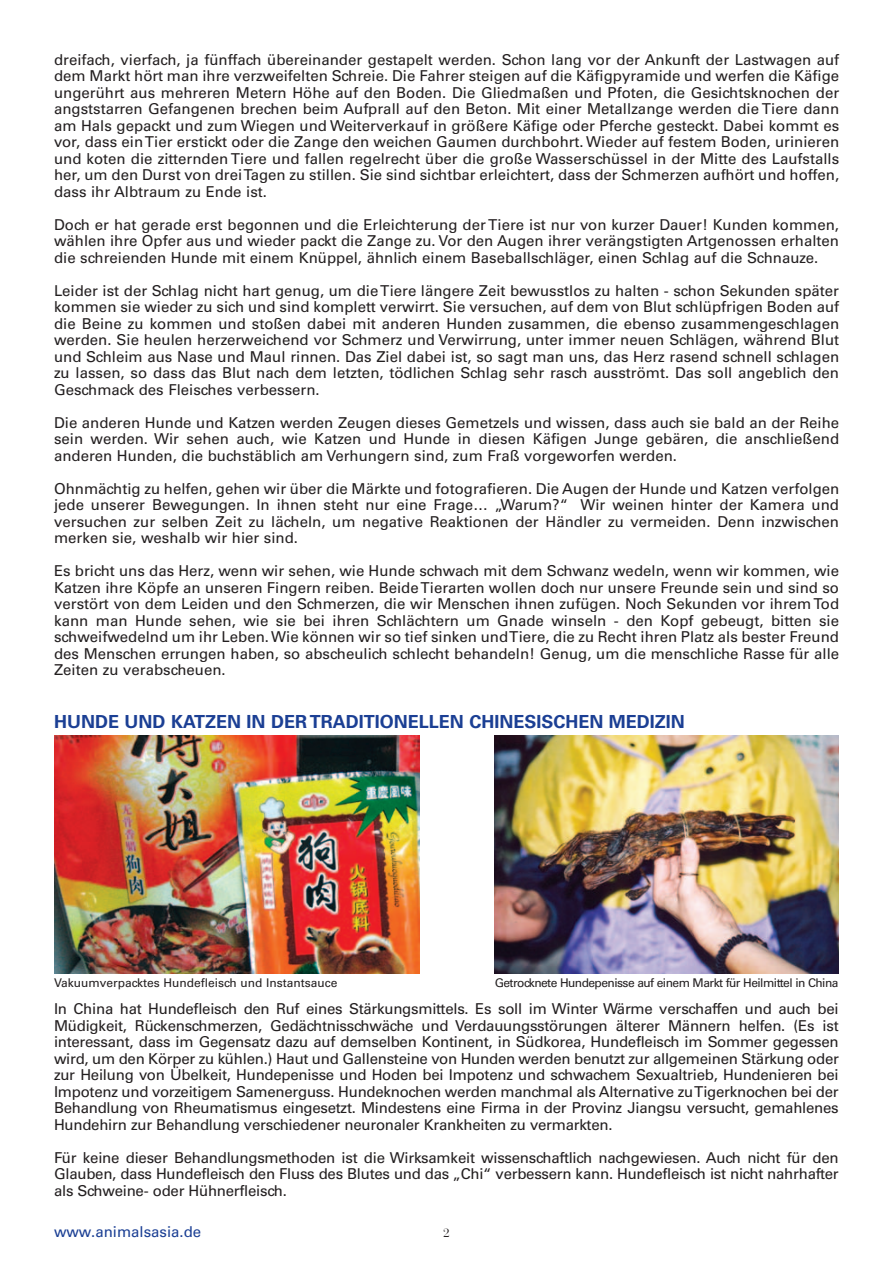
<style>
.page{position:relative;width:893px;height:1263px;background:#fff}
.page>*{position:absolute;margin:0;border:0;box-sizing:border-box;transform-origin:0 0}
.t1{font:700 18px "Univers";color:#1b3f94}
.t2{font:15px/16.5px "Univers";color:#231f20;text-align:justify}
.t3{font:15px "Univers";color:#1b3f94}
.t4{font:12px "Univers";letter-spacing:-.045em;color:#231f20}
.t5{font:12px "Univers";color:#231f20}
.t6{font:12px "Bauer Bodoni";color:#231f20}
</style>
<div class="page">
<img style="left:54px;top:735px;width:365px;height:238px">
<img style="left:494px;top:735px;width:345px;height:238px">
<p class="t2" style="left:54px;top:53px;width:787px">dreifach, vierfach, ja fünffach übereinander gestapelt werden. Schon lang vor der Ankunft der Lastwagen auf dem Markt hört man ihre verzweifelten Schreie. Die Fahrer steigen auf die Käfigpyramide und werfen die Käfige ungerührt aus mehreren Metern Höhe auf den Boden. Die Gliedmaßen und Pfoten, die Gesichtsknochen der angststarren Gefangenen brechen beim Aufprall auf den Beton. Mit einer Metallzange werden die Tiere dann am Hals gepackt und zum Wiegen und Weiterverkauf in größere Käfige oder Pferche gesteckt. Dabei kommt es vor, dass ein Tier erstickt oder die Zange den weichen Gaumen durchbohrt. Wieder auf festem Boden, urinieren und koten die zitternden Tiere und fallen regelrecht über die große Wasserschüssel in der Mitte des Laufstalls her, um den Durst von drei Tagen zu stillen. Sie sind sichtbar erleichtert, dass der Schmerzen aufhört und hoffen, dass ihr Albtraum zu Ende ist.</p>
<p class="t2" style="left:54px;top:218px;width:787px">Doch er hat gerade erst begonnen und die Erleichterung der Tiere ist nur von kurzer Dauer! Kunden kommen, wählen ihre Opfer aus und wieder packt die Zange zu. Vor den Augen ihrer verängstigten Artgenossen erhalten die schreienden Hunde mit einem Knüppel, ähnlich einem Baseballschläger, einen Schlag auf die Schnauze.</p>
<p class="t2" style="left:54px;top:284px;width:787px">Leider ist der Schlag nicht hart genug, um die Tiere längere Zeit bewusstlos zu halten - schon Sekunden später kommen sie wieder zu sich und sind komplett verwirrt. Sie versuchen, auf dem von Blut schlüpfrigen Boden auf die Beine zu kommen und stoßen dabei mit anderen Hunden zusammen, die ebenso zusammengeschlagen werden. Sie heulen herzerweichend vor Schmerz und Verwirrung, unter immer neuen Schlägen, während Blut und Schleim aus Nase und Maul rinnen. Das Ziel dabei ist, so sagt man uns, das Herz rasend schnell schlagen zu lassen, so dass das Blut nach dem letzten, tödlichen Schlag sehr rasch ausströmt. Das soll angeblich den Geschmack des Fleisches verbessern.</p>
<p class="t2" style="left:54px;top:416px;width:787px">Die anderen Hunde und Katzen werden Zeugen dieses Gemetzels und wissen, dass auch sie bald an der Reihe sein werden. Wir sehen auch, wie Katzen und Hunde in diesen Käfigen Junge gebären, die anschließend anderen Hunden, die buchstäblich am Verhungern sind, zum Fraß vorgeworfen werden.</p>
<p class="t2" style="left:54px;top:482px;width:787px">Ohnmächtig zu helfen, gehen wir über die Märkte und fotografieren. Die Augen der Hunde und Katzen verfolgen jede unserer Bewegungen. In ihnen steht nur eine Frage… „Warum?“ Wir weinen hinter der Kamera und versuchen zur selben Zeit zu lächeln, um negative Reaktionen der Händler zu vermeiden. Denn inzwischen merken sie, weshalb wir hier sind.</p>
<p class="t2" style="left:54px;top:564px;width:787px">Es bricht uns das Herz, wenn wir sehen, wie Hunde schwach mit dem Schwanz wedeln, wenn wir kommen, wie Katzen ihre Köpfe an unseren Fingern reiben. Beide Tierarten wollen doch nur unsere Freunde sein und sind so verstört von dem Leiden und den Schmerzen, die wir Menschen ihnen zufügen. Noch Sekunden vor ihrem Tod kann man Hunde sehen, wie sie bei ihren Schlächtern um Gnade winseln - den Kopf gebeugt, bitten sie schweifwedelnd um ihr Leben. Wie können wir so tief sinken und Tiere, die zu Recht ihren Platz als bester Freund des Menschen errungen haben, so abscheulich schlecht behandeln! Genug, um die menschliche Rasse für alle Zeiten zu verabscheuen.</p>
<p class="t1" style="left:54px;top:715px;width:632px">HUNDE UND KATZEN IN DER TRADITIONELLEN CHINESISCHEN MEDIZIN</p>
<p class="t5" style="left:54px;top:978px;width:285px">Vakuumverpacktes Hundefleisch und Instantsauce</p>
<p class="t4" style="left:495px;top:978px;width:345px">Getrocknete Hundepenisse auf einem Markt für Heilmittel in China</p>
<p class="t2" style="left:54px;top:1002px;width:786px">In China hat Hundefleisch den Ruf eines Stärkungsmittels. Es soll im Winter Wärme verschaffen und auch bei Müdigkeit, Rückenschmerzen, Gedächtnisschwäche und Verdauungsstörungen älterer Männern helfen. (Es ist interessant, dass im Gegensatz dazu auf demselben Kontinent, in Südkorea, Hundefleisch im Sommer gegessen wird, um den Körper zu kühlen.) Haut und Gallensteine von Hunden werden benutzt zur allgemeinen Stärkung oder zur Heilung von Übelkeit, Hundepenisse und Hoden bei Impotenz und schwachem Sexualtrieb, Hundenieren bei Impotenz und vorzeitigem Samenerguss. Hundeknochen werden manchmal als Alternative zu Tigerknochen bei der Behandlung von Rheumatismus eingesetzt. Mindestens eine Firma in der Provinz Jiangsu versucht, gemahlenes Hundehirn zur Behandlung verschiedener neuronaler Krankheiten zu vermarkten.</p>
<p class="t2" style="left:54px;top:1151px;width:786px">Für keine dieser Behandlungsmethoden ist die Wirksamkeit wissenschaftlich nachgewiesen. Auch nicht für den Glauben, dass Hundefleisch den Fluss des Blutes und das „Chi“ verbessern kann. Hundefleisch ist nicht nahrhafter als Schweine- oder Hühnerfleisch.</p>
<p class="t6" style="left:443px;top:1229px;width:8px">2</p>
<p class="t3" style="left:54px;top:1226px;width:149px">www.animalsasia.de</p>
</div>
